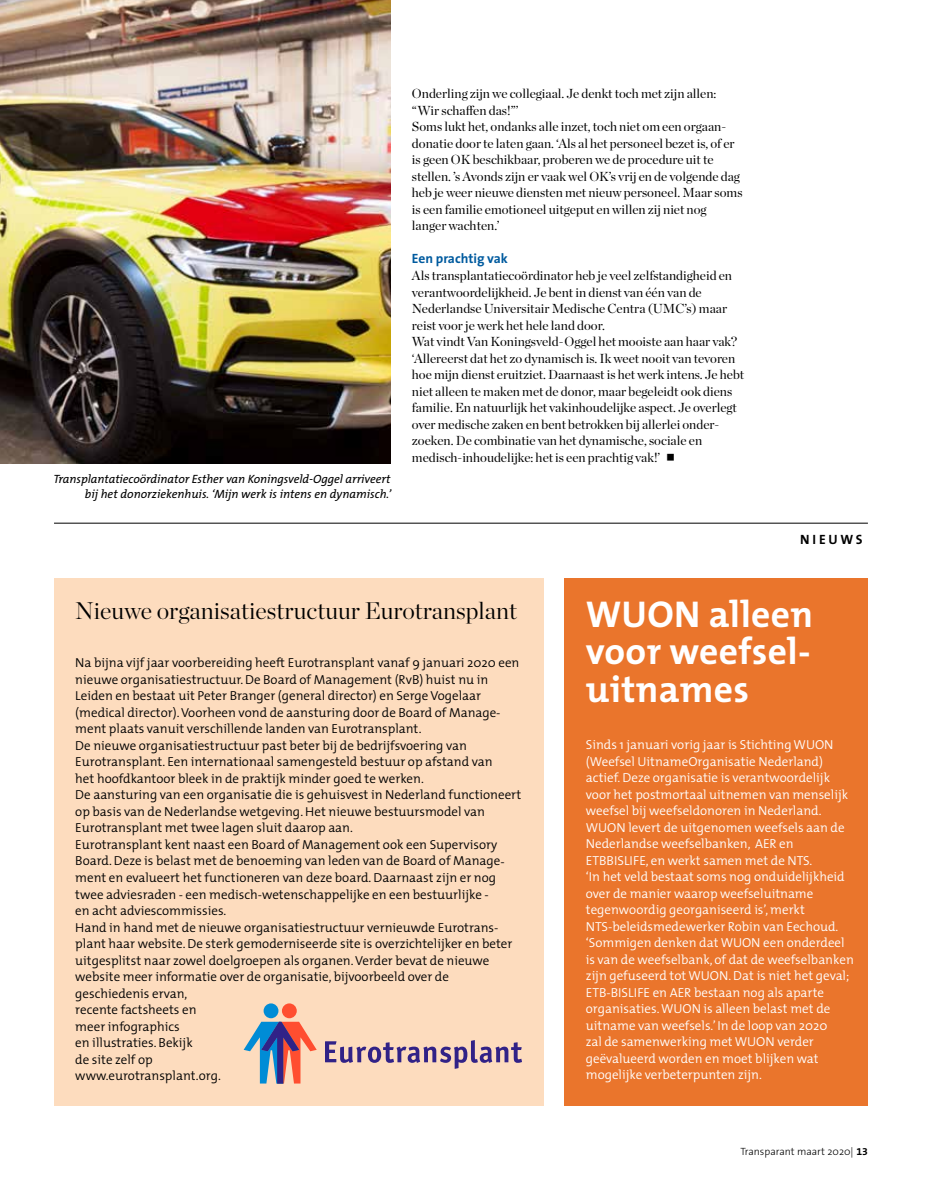
<style>
.page{position:relative;width:936px;height:1191px;background:#fff}
.page>*{position:absolute;margin:0;border:0;box-sizing:border-box;transform-origin:0 0}
.t1{font:700 37.5px/37.5px "The Mix";letter-spacing:.01em;color:#fff;text-align:justify}
.t2{font:300 24px "Chronicle Display";color:#000}
.t3{font:700 13.5px "The Sans";color:#005b9f}
.t4{font:700 13.5px "The Sans";letter-spacing:.2em;color:#000}
.t5{font:300 13.05px/16.5px "The Mix";color:#000}
.t6{font:13.05px/16.5px "Chronicle Display";color:#000}
.t7{font:300 13.05px/16.5px "The Mix";color:#fff}
.t8{font:italic 12px/15px "The Mix B W5 Plain";letter-spacing:-.005em;color:#000;text-align:right}
.t9{font:300 10.5px "The Sans";color:#000}
.s1{font-family:"The Mix B W3"}
.s2{font-family:"The Mix B W7";font-weight:700}
</style>
<div class="page">
<div style="left:54px;top:578px;width:489px;height:528px;background:#fddcbe"></div>
<div style="left:564px;top:578px;width:303px;height:528px;background:#ea752c"></div>
<hr style="left:54px;top:523px;width:813px;height:1px;background:#000">
<div style="left:263px;top:1003px;width:15px;height:15px;background:#008cd6;border-radius:50%"></div>
<div style="left:282px;top:1003px;width:15px;height:15px;background:#ff4e30;border-radius:50%"></div>
<svg style="left:243px;top:1021px;width:74px;height:62px"></svg>
<svg style="left:325px;top:1040px;width:197px;height:28px"></svg>
<img style="left:0;top:0;width:390px;height:463px">
<p class="t8" style="left:53px;top:472px;width:339px">Transplantatiecoördinator Esther van Koningsveld-Oggel arriveert bij het donorziekenhuis. ‘Mijn werk is intens en dynamisch.’</p>
<p class="t6" style="left:412px;top:85px;width:332px">Onderling zijn we collegiaal. Je denkt toch met zijn allen: “Wir schaffen das!”’<br>Soms lukt het, ondanks alle inzet, toch niet om een orgaan&shy;donatie door te laten gaan. ‘Als al het personeel bezet is, of er is geen OK beschikbaar, proberen we de procedure uit te stellen. ’s Avonds zijn er vaak wel OK’s vrij en de volgende dag heb je weer nieuwe diensten met nieuw personeel. Maar soms is een familie emotioneel uitgeput en willen zij niet nog langer wachten.’</p>
<p class="t3" style="left:412px;top:248px;width:97px">Een prachtig vak</p>
<p class="t6" style="left:412px;top:266px;width:333px">Als transplantatiecoördinator heb je veel zelfstandigheid en verantwoordelijkheid. Je bent in dienst van één van de Nederlandse Universitair Medische Centra (UMC’s) maar reist voor je werk het hele land door.<br>Wat vindt Van Koningsveld-Oggel het mooiste aan haar vak? ‘Allereerst dat het zo dynamisch is. Ik weet nooit van tevoren hoe mijn dienst eruitziet. Daarnaast is het werk intens. Je hebt niet alleen te maken met de donor, maar begeleidt ook diens familie. En natuurlijk het vakinhoudelijke aspect. Je overlegt over medische zaken en bent betrokken bij allerlei onder&shy;zoeken. De combinatie van het dynamische, sociale en medisch-inhoudelijke: het is een prachtig vak!’</p>
<p class="t4" style="left:800px;top:528px;width:64px">NIEUWS</p>
<h2 class="t2" style="left:75px;top:592px;width:443px">Nieuwe organisatiestructuur Eurotransplant</h2>
<p class="t5" style="left:75px;top:654px;width:447px">Na bijna vijf jaar voorbereiding heeft Eurotransplant vanaf 9 januari 2020 een nieuwe organisatiestructuur. De Board of Management (RvB) huist nu in Leiden en bestaat uit Peter Branger (general director) en Serge Vogelaar (medical director). Voorheen vond de aansturing door de Board of Manage&shy;ment plaats vanuit verschillende landen van Eurotransplant.<br>De nieuwe organisatiestructuur past beter bij de bedrijfsvoering van Eurotransplant. Een internationaal samengesteld bestuur op afstand van<br>het hoofdkantoor bleek in de praktijk minder goed te werken.<br>De aansturing van een organisatie die is gehuisvest in Nederland functioneert op basis van de Nederlandse wetgeving. Het nieuwe bestuursmodel van Eurotransplant met twee lagen sluit daarop aan.<br>Eurotransplant kent naast een Board of Management ook een Supervisory Board. Deze is belast met de benoeming van leden van de Board of Manage&shy;ment en evalueert het functioneren van deze board. Daarnaast zijn er nog twee adviesraden - een medisch-wetenschappelijke en een bestuurlijke -<br>en acht adviescommissies.<br>Hand in hand met de nieuwe organisatiestructuur vernieuwde Eurotrans&shy;plant haar website. De sterk gemoderniseerde site is overzichtelijker en beter uitgesplitst naar zowel doelgroepen als organen. Verder bevat de nieuwe website meer informatie over de organisatie, bijvoorbeeld over de geschiedenis ervan,<br>recente factsheets en<br>meer infographics<br>en illustraties. Bekijk<br>de site zelf op<br>www.eurotransplant.org.</p>
<h1 class="t1" style="left:585px;top:594px;width:229px">WUON alleen voor weefsel&shy;uitnames</h1>
<p class="t7" style="left:585px;top:736px;width:269px">Sinds 1 januari vorig jaar is Stichting WUON (Weefsel UitnameOrganisatie Nederland) actief. Deze organisatie is verantwoordelijk voor het postmortaal uitnemen van menselijk weefsel bij weefseldonoren in Nederland.<br>WUON levert de uitgenomen weefsels aan de Nederlandse weefselbanken, AER en ETBBISLIFE, en werkt samen met de NTS.<br>‘In het veld bestaat soms nog onduidelijkheid over de manier waarop weefseluitname tegenwoordig georganiseerd is’, merkt NTS-beleidsmedewerker Robin van Eechoud. ‘Sommigen denken dat WUON een onderdeel is van de weefselbank, of dat de weefselbanken zijn gefuseerd tot WUON. Dat is niet het geval; ETB-BISLIFE en AER bestaan nog als aparte organisaties. WUON is alleen belast met de uitname van weefsels.’ In de loop van 2020<br>zal de samenwerking met WUON verder geëvalueerd worden en moet blijken wat mogelijke verbeterpunten zijn.</p>
<p class="t9" style="left:740px;top:1142px;width:129px">Transparant maart 2020<span class="s1">|</span> <span class="s2">13</span></p>
</div>
